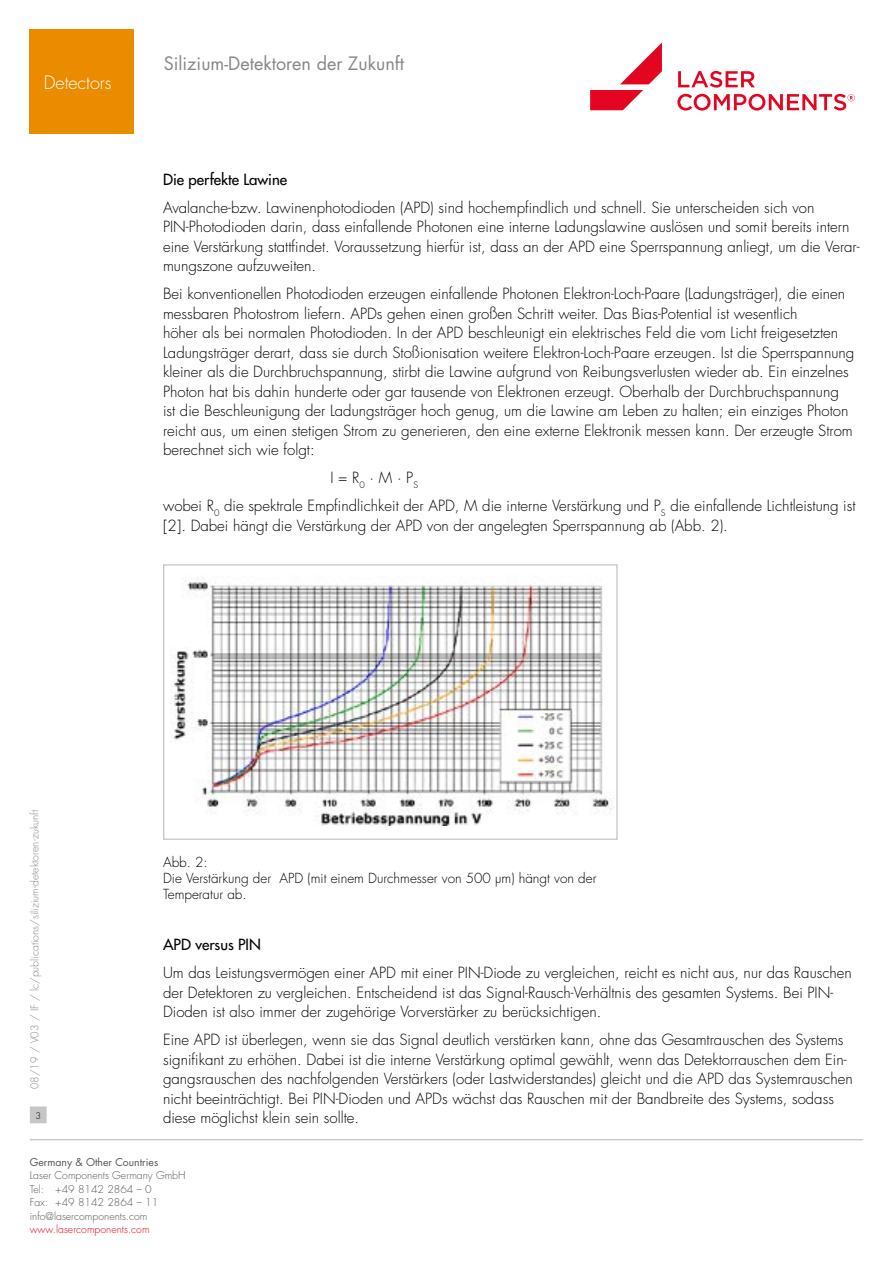
<style>
.page{position:relative;width:893px;height:1263px;background:#fff}
.page>*{position:absolute;margin:0;border:0;box-sizing:border-box;transform-origin:0 0}
.t1{font:18px "Futura Std";color:#878787}
.t2{font:300 18px "Futura Std";color:#fff}
.t3{font:300 15px/19.5px "Futura Std";color:#000}
.t4{font:500 15px "Futura Std";color:#000}
.t5{font:300 13.5px/16.2px "Futura Std";color:#000}
.t6{font:300 10.5px/13.5px "Futura Std";color:#575756}
.t7{font:300 10.5px "Futura Std";color:#878787}
.t8{font:300 10.5px "Futura Std";color:#e30613}
.t9{font:10.5px "Futura Std";color:#575756}
.t10{font:300 9px "Futura Std";color:#000}
</style>
<div class="page">
<hr style="left:30px;top:1139px;width:833px;height:1px;background:#c6c6c6">
<div style="left:31px;top:1107px;width:15px;height:16px;background:#c6c6c6"></div>
<div style="left:30px;top:1106px;width:17px;height:17px;border:1px solid #c6c6c6"></div>
<svg style="left:677px;top:71px;width:178px;height:40px"></svg>
<svg style="left:590px;top:43px;width:72px;height:67px"></svg>
<img style="left:170px;top:577px;width:444px;height:249px">
<div style="left:163px;top:564px;width:455px;height:276px;border:1px solid #c6c6c6"></div>
<div style="left:30px;top:30px;width:104px;height:104px;background:#ea8b00"></div>
<p class="t2" style="left:44px;top:72px;width:69px">Detectors</p>
<p class="t1" style="left:164px;top:52px;width:242px">Silizium-Detektoren der Zukunft</p>
<p class="t4" style="left:163px;top:170px;width:126px">Die perfekte Lawine</p>
<p class="t3" style="left:163px;top:198px;width:698px">Avalanche-bzw. Lawinenphotodioden (APD) sind hochempfindlich und schnell. Sie unterscheiden sich von PIN-Photodioden darin, dass einfallende Photonen eine interne Ladungslawine auslösen und somit bereits intern eine Verstärkung stattfindet. Voraussetzung hierfür ist, dass an der APD eine Sperrspannung anliegt, um die Verar&shy;mungszone aufzuweiten.</p>
<p class="t3" style="left:163px;top:284px;width:693px">Bei konventionellen Photodioden erzeugen einfallende Photonen Elektron-Loch-Paare (Ladungsträger), die einen messbaren Photostrom liefern. APDs gehen einen großen Schritt weiter. Das Bias-Potential ist wesentlich<br>höher als bei normalen Photodioden. In der APD beschleunigt ein elektrisches Feld die vom Licht freigesetzten Ladungsträger derart, dass sie durch Stoßionisation weitere Elektron-Loch-Paare erzeugen. Ist die Sperrspannung kleiner als die Durchbruchspannung, stirbt die Lawine aufgrund von Reibungsverlusten wieder ab. Ein einzelnes Photon hat bis dahin hunderte oder gar tausende von Elektronen erzeugt. Oberhalb der Durchbruchspannung ist die Beschleunigung der Ladungsträger hoch genug, um die Lawine am Leben zu halten; ein einziges Photon reicht aus, um einen stetigen Strom zu generieren, den eine externe Elektronik messen kann. Der erzeugte Strom berechnet sich wie folgt:</p>
<p class="t3" style="left:163px;top:464px;width:694px;line-height:28px;text-indent:167px">I = R<sub>0</sub> · M · P<sub>S<br></sub>wobei R<sub>0</sub> die spektrale Empfindlichkeit der APD, M die interne Verstärkung und P<sub>S</sub> die einfallende Lichtleistung ist</p>
<p class="t3" style="left:163px;top:516px;width:566px">[2]. Dabei hängt die Verstärkung der APD von der angelegten Sperrspannung ab (Abb. 2).</p>
<p class="t7" style="left:28px;top:1089px;width:281px;rotate:-90deg">08/19 / V03 / IF / lc/publications/silizium-detektoren-zukunft</p>
<p class="t10" style="left:35px;top:1110px;width:7px">3</p>
<p class="t5" style="left:163px;top:854px;width:435px">Abb. 2:<br>Die Verstärkung der APD (mit einem Durchmesser von 500 µm) hängt von der<br>Temperatur ab.</p>
<p class="t4" style="left:163px;top:935px;width:99px">APD versus PIN</p>
<p class="t3" style="left:163px;top:963px;width:690px">Um das Leistungsvermögen einer APD mit einer PIN-Diode zu vergleichen, reicht es nicht aus, nur das Rauschen der Detektoren zu vergleichen. Entscheidend ist das Signal-Rausch-Verhältnis des gesamten Systems. Bei PIN-<br>Dioden ist also immer der zugehörige Vorverstärker zu berücksichtigen.</p>
<p class="t3" style="left:163px;top:1030px;width:691px">Eine APD ist überlegen, wenn sie das Signal deutlich verstärken kann, ohne das Gesamtrauschen des Systems signifikant zu erhöhen. Dabei ist die interne Verstärkung optimal gewählt, wenn das Detektorrauschen dem Ein&shy;gangsrauschen des nachfolgenden Verstärkers (oder Lastwiderstandes) gleicht und die APD das Systemrauschen nicht beeinträchtigt. Bei PIN-Dioden und APDs wächst das Rauschen mit der Bandbreite des Systems, sodass diese möglichst klein sein sollte.</p>
<p class="t9" style="left:30px;top:1155px;width:130px">Germany &amp; Other Countries</p>
<p class="t6" style="left:30px;top:1169px;width:157px">Laser Components Germany GmbH<br>Tel: +49 8142 2864 – 0<br>Fax: +49 8142 2864 – 11 info@lasercomponents.com</p>
<p class="t8" style="left:30px;top:1223px;width:121px">www.lasercomponents.com</p>
</div>
